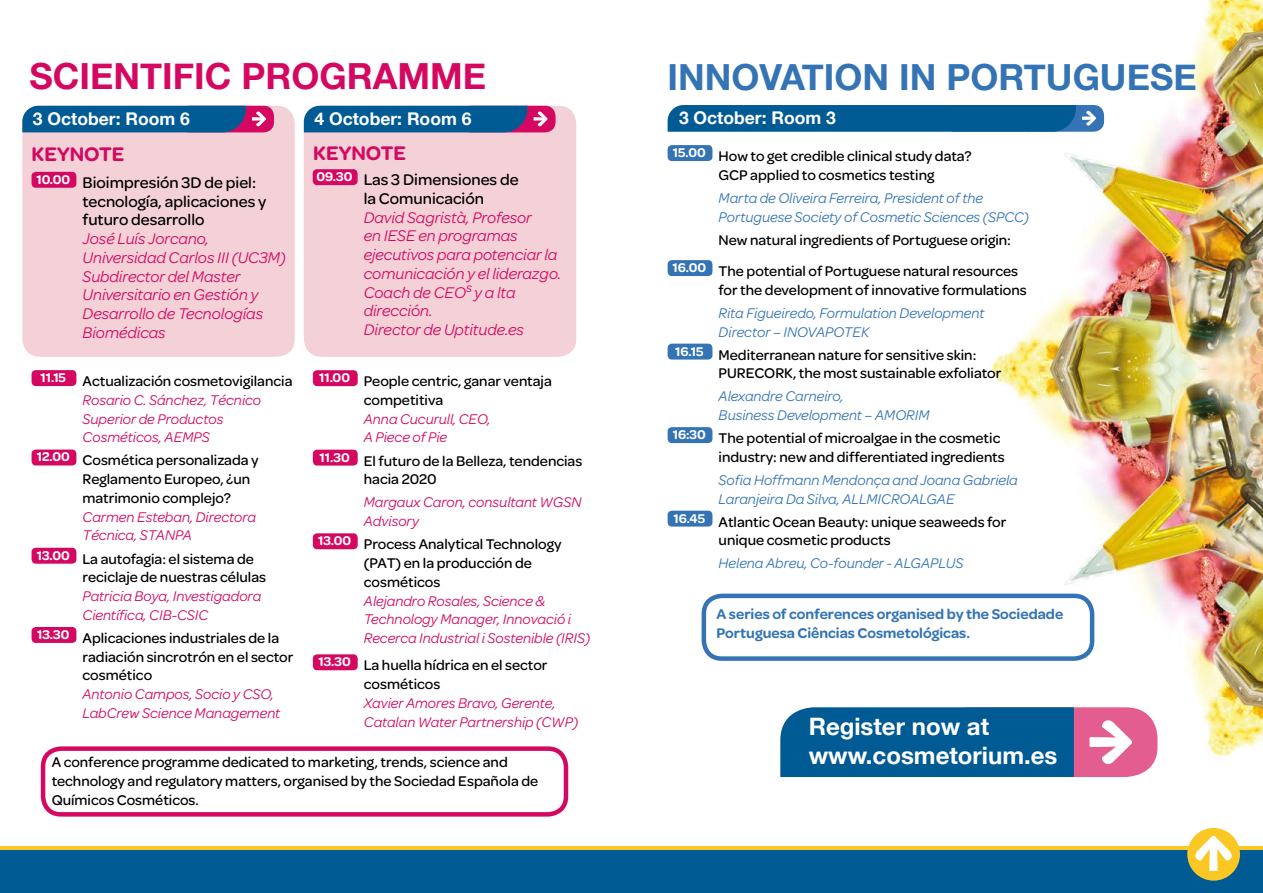
<style>
.page{position:relative;width:1263px;height:893px;background:#fff}
.page>*{position:absolute;margin:0;border:0;box-sizing:border-box;transform-origin:0 0}
.t1{font:700 36px "Helvetica Neue";color:#3474b5}
.t2{font:700 36px "Helvetica Neue";color:#d40861}
.t3{font:700 24px/28.8px "Helvetica Neue";color:#fff}
.t4{font:600 21px "Omnes";color:#d40861}
.t5{font:700 17.55px "Helvetica Neue";color:#fff}
.t6{font:italic 16.5px/18.8px "Omnes";color:#d40861}
.t7{font:500 16.5px/18.8px "Omnes";color:#000}
.t8{font:500 15px/18.8px "Omnes";color:#000}
.t9{font:italic 15px/18.8px "Omnes";color:#d40861}
.t10{font:italic 15px/18.8px "Omnes";color:#3474b5}
.t11{font:600 15px/18.8px "Omnes";color:#3474b5}
.s1{font-weight:500;font-style:normal;color:#000}
.s2{font-style:normal}
</style>
<div class="page">
<img style="left:914px;top:0;width:349px;height:846px">
<div style="left:304px;top:106px;width:272px;height:251px;background:#f4d0d7;border-radius:18px"></div>
<div style="left:313px;top:169px;width:45px;height:16px;background:#d40861;border-radius:4px"></div>
<div style="left:461px;top:106px;width:94px;height:26px;background:#d40861;border-radius:10px"></div>
<div style="left:304px;top:106px;width:223px;height:26px;background:#005b94"></div>
<svg style="left:533px;top:112px;width:15px;height:14px"></svg>
<div style="left:22px;top:106px;width:273px;height:251px;background:#f4d0d7;border-radius:18px"></div>
<div style="left:41px;top:746px;width:527px;height:71px;border:4px solid #d40861;border-radius:18px"></div>
<div style="left:32px;top:370px;width:44px;height:16px;background:#d40861;border-radius:4px"></div>
<div style="left:32px;top:450px;width:44px;height:15px;background:#d40861;border-radius:4px"></div>
<div style="left:32px;top:548px;width:44px;height:16px;background:#d40861;border-radius:4px"></div>
<div style="left:32px;top:627px;width:44px;height:16px;background:#d40861;border-radius:4px"></div>
<div style="left:32px;top:172px;width:44px;height:16px;background:#d40861;border-radius:4px"></div>
<div style="left:313px;top:370px;width:45px;height:16px;background:#d40861;border-radius:4px"></div>
<div style="left:313px;top:450px;width:45px;height:16px;background:#d40861;border-radius:4px"></div>
<div style="left:313px;top:533px;width:45px;height:16px;background:#d40861;border-radius:4px"></div>
<div style="left:313px;top:654px;width:45px;height:16px;background:#d40861;border-radius:4px"></div>
<div style="left:179px;top:106px;width:95px;height:26px;background:#d40861;border-radius:10px"></div>
<div style="left:22px;top:106px;width:224px;height:26px;background:#005b94"></div>
<svg style="left:252px;top:112px;width:14px;height:14px"></svg>
<div style="left:704px;top:596px;width:388px;height:63px;background:#fff;border-radius:18px"></div>
<div style="left:702px;top:594px;width:392px;height:67px;border:4px solid #3474b5;border-radius:18px"></div>
<div style="left:668px;top:145px;width:44px;height:16px;background:#3474b5;border-radius:4px"></div>
<div style="left:668px;top:260px;width:44px;height:16px;background:#3474b5;border-radius:4px"></div>
<div style="left:668px;top:344px;width:44px;height:16px;background:#3474b5;border-radius:4px"></div>
<div style="left:668px;top:427px;width:44px;height:16px;background:#3474b5;border-radius:4px"></div>
<div style="left:668px;top:511px;width:44px;height:16px;background:#3474b5;border-radius:4px"></div>
<div style="left:944px;top:105px;width:160px;height:27px;background:#3474b5;border-radius:10px"></div>
<div style="left:668px;top:105px;width:408px;height:27px;background:#005b94"></div>
<svg style="left:1082px;top:111px;width:14px;height:15px"></svg>
<div style="left:937px;top:707px;width:220px;height:70px;background:#e45d90;border-radius:31px"></div>
<svg style="left:1089px;top:720px;width:43px;height:44px"></svg>
<div style="left:780px;top:707px;width:294px;height:70px;background:#005b94"></div>
<div style="left:0;top:846px;width:1263px;height:43px;background:#fac724"></div>
<div style="left:0;top:850px;width:1263px;height:43px;background:#005b94"></div>
<div style="left:1187px;top:828px;width:53px;height:53px;background:#fac724;border-radius:50%"></div>
<svg style="left:1195px;top:835px;width:37px;height:36px"></svg>
<h1 class="t2" style="left:30px;top:48px;width:458px">SCIENTIFIC PROGRAMME</h1>
<p class="t5" style="left:33px;top:105px;width:159px">3 October: Room 6</p>
<h3 class="t4" style="left:32px;top:139px;width:94px">KEYNOTE</h3>
<p class="t7" style="left:83px;top:172px;width:185px;text-indent:-46px"><sup>10.00</sup> Bioimpresión 3D de piel: tecnología, aplicaciones y futuro desarrollo</p>
<p class="t6" style="left:83px;top:228px;width:205px">José Luís Jorcano,<br>Universidad Carlos III (UC3M)<br>Subdirector del Master<br>Universitario en Gestión y<br>Desarrollo de Tecnologías<br>Biomédicas</p>
<p class="t9" style="left:83px;top:371px;width:211px;text-indent:-42px"><sup>11.15</sup> <span class="s1">Actualización cosmetovigilancia<br></span>Rosario C. Sánchez, Técnico<br>Superior de Productos<br>Cosméticos, AEMPS</p>
<p class="t8" style="left:83px;top:450px;width:178px;text-indent:-46px"><sup>12.00</sup> Cosmética personalizada y<br>Reglamento Europeo, ¿un matrimonio complejo?</p>
<p class="t9" style="left:83px;top:507px;width:175px">Carmen Esteban, Directora<br>Técnica, STANPA</p>
<p class="t8" style="left:83px;top:548px;width:185px;text-indent:-46px"><sup>13.00</sup> La autofagia: el sistema de reciclaje de nuestras células</p>
<p class="t9" style="left:83px;top:586px;width:180px">Patricia Boya, Investigadora<br>Científica, CIB-CSIC</p>
<p class="t8" style="left:83px;top:628px;width:212px;text-indent:-45px"><sup>13.30</sup> Aplicaciones industriales de la radiación sincrotrón en el sector cosmético</p>
<p class="t9" style="left:83px;top:684px;width:199px">Antonio Campos, Socio y CSO,<br>LabCrew Science Management</p>
<p class="t5" style="left:314px;top:105px;width:159px">4 October: Room 6</p>
<h3 class="t4" style="left:313px;top:138px;width:94px">KEYNOTE</h3>
<p class="t7" style="left:364px;top:169px;width:156px;text-indent:-47px"><sup>09.30</sup> Las 3 Dimensiones de la Comunicación</p>
<p class="t6" style="left:364px;top:207px;width:199px">David Sagristà, Profesor<br>en IESE en programas ejecutivos para potenciar la comunicación y el liderazgo.<br>Coach de CEO<sup>s</sup> y a lta direcci<span class="s2">ó</span>n.<br>Director de Uptitude.es</p>
<p class="t8" style="left:364px;top:371px;width:190px;text-indent:-45px"><sup>11.00</sup> People centric, ganar ventaja competitiva</p>
<p class="t9" style="left:364px;top:409px;width:128px">Anna Cucurull, CEO,<br>A Piece of Pie</p>
<p class="t8" style="left:364px;top:450px;width:220px;text-indent:-44px"><sup>11.30</sup> El futuro de la Belleza, tendencias hacia 2020</p>
<p class="t9" style="left:364px;top:492px;width:219px">Margaux Caron, consultant WGSN<br>Advisory</p>
<p class="t8" style="left:364px;top:534px;width:199px;text-indent:-46px"><sup>13.00</sup> Process Analytical Technology (PAT) en la producción de cosméticos</p>
<p class="t9" style="left:364px;top:590px;width:228px">Alejandro Rosales, Science &amp;<br>Technology Manager, Innovació i<br>Recerca Industrial i Sostenible (IRIS)</p>
<p class="t8" style="left:364px;top:655px;width:185px;text-indent:-45px"><sup>13.30</sup> La huella hídrica en el sector cosméticos</p>
<p class="t9" style="left:364px;top:693px;width:216px">Xavier Amores Bravo, Gerente,<br>Catalan Water Partnership (CWP)</p>
<p class="t8" style="left:52px;top:752px;width:488px">A conference programme dedicated to marketing, trends, science and technology and regulatory matters, organised by the Sociedad Española de<br>Químicos Cosméticos.</p>
<h1 class="t1" style="left:668px;top:49px;width:531px">INNOVATION IN PORTUGUESE</h1>
<p class="t5" style="left:679px;top:104px;width:159px">3 October: Room 3</p>
<p class="t8" style="left:673px;top:146px;width:300px;text-align:center"><sup>15.00</sup> How to get credible clinical study data?<br>GCP applied to cosmetics testing</p>
<p class="t10" style="left:719px;top:188px;width:312px">Marta de Oliveira Ferreira, President of the<br>Portuguese Society of Cosmetic Sciences (SPCC)</p>
<p class="t8" style="left:672px;top:223px;width:347px;line-height:31.5px;text-indent:46px">New natural ingredients of Portuguese origin:<br><sup>16.00</sup> The potential of Portuguese natural resources</p>
<p class="t8" style="left:719px;top:280px;width:310px">for the development of innovative formulations</p>
<p class="t10" style="left:719px;top:303px;width:267px">Rita Figueiredo, Formulation Development<br>Director – INOVAPOTEK</p>
<p class="t8" style="left:719px;top:344px;width:284px;text-indent:-43px"><sup>16.15</sup> Mediterranean nature for sensitive skin:<br>PURECORK, the most sustainable exfoliator</p>
<p class="t10" style="left:719px;top:386px;width:212px">Alexandre Carneiro,<br>Business Development – AMORIM</p>
<p class="t8" style="left:673px;top:428px;width:334px;text-align:right"><sup>16:30</sup> The potential of microalgae in the cosmetic industry: new and differentiated ingredients</p>
<p class="t10" style="left:719px;top:470px;width:301px">Sofia Hoffmann Mendonça and Joana Gabriela<br>Laranjeira Da Silva, ALLMICROALGAE</p>
<p class="t8" style="left:719px;top:511px;width:289px;text-indent:-45px"><sup>16.45</sup> Atlantic Ocean Beauty: unique seaweeds for unique cosmetic products</p>
<p class="t10" style="left:719px;top:553px;width:246px">Helena Abreu, Co-founder - ALGAPLUS</p>
<p class="t11" style="left:716px;top:604px;width:348px">A series of conferences organised by the Sociedade<br>Portuguesa Ciências Cosmetológicas.</p>
<h2 class="t3" style="left:809px;top:712px;width:250px">Register now at www.cosmetorium.es</h2>
</div>
